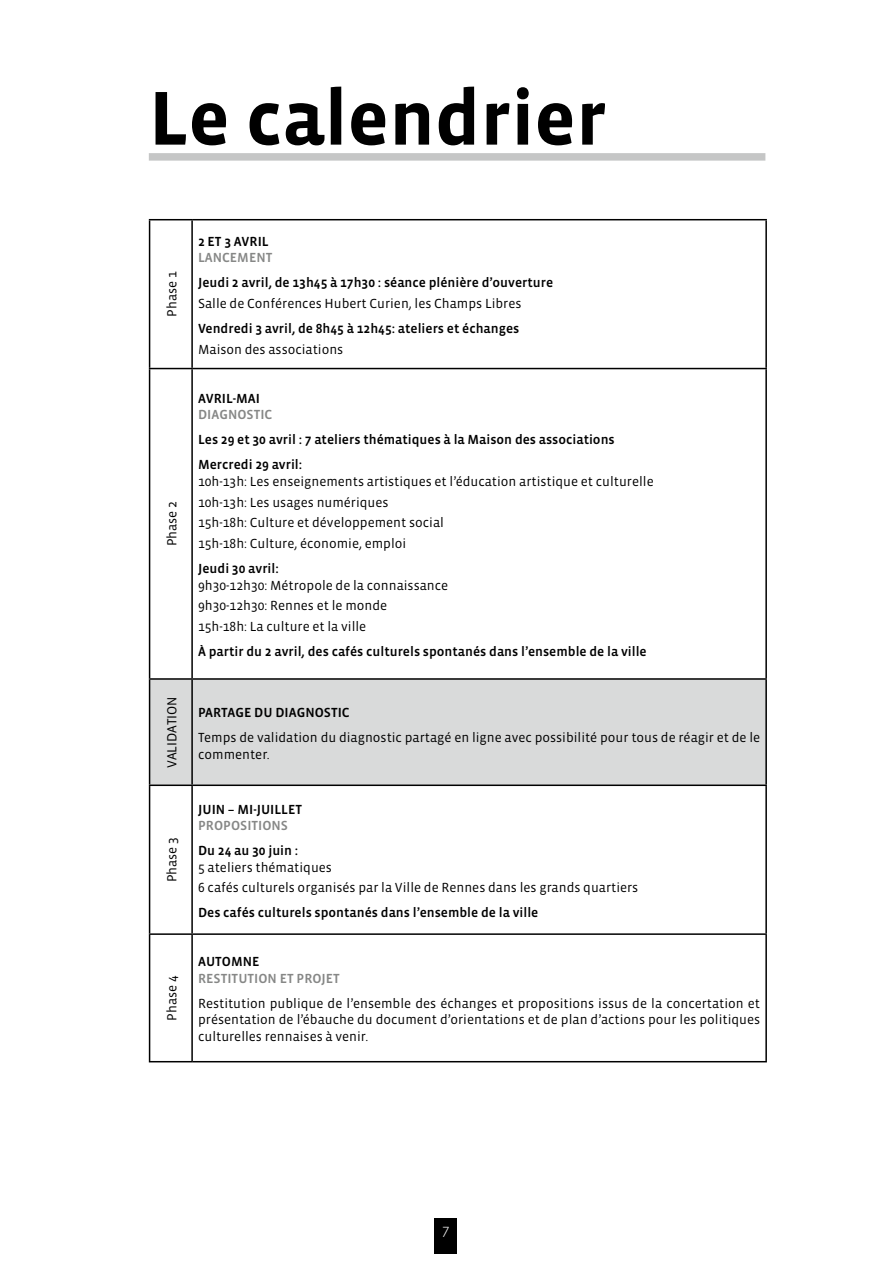
<style>
.page{position:relative;width:893px;height:1263px;background:#fff}
.page>*{position:absolute;margin:0;border:0;box-sizing:border-box;transform-origin:0 0}
.t1{font:700 78px "Vista Sans OT";color:#000}
.t2{font:300 15px "Vista Sans OT";color:#fff}
.t3{font:13.5px/20.7px "Vista Sans OT";color:#000}
.t4{font:500 13.5px/25px "Vista Sans OT";color:#000}
.t5{font:500 13.5px "Vista Sans OT";color:#868786}
</style>
<div class="page">
<div style="left:434px;top:1218px;width:23px;height:35px;background:#000"></div>
<div style="left:149px;top:153px;width:616px;height:8px;background:#c5c6c6"></div>
<div style="left:150px;top:680px;width:615px;height:104px;background:#d9dada"></div>
<hr style="left:149px;top:219px;width:43px;height:1px;background:#000">
<hr style="left:149px;top:220px;width:1px;height:148px;background:#000">
<hr style="left:192px;top:219px;width:575px;height:1px;background:#000">
<hr style="left:191px;top:220px;width:2px;height:148px;background:#000">
<hr style="left:765px;top:220px;width:2px;height:148px;background:#000">
<hr style="left:149px;top:368px;width:43px;height:1px;background:#000">
<hr style="left:149px;top:369px;width:1px;height:309px;background:#000">
<hr style="left:192px;top:368px;width:575px;height:1px;background:#000">
<hr style="left:191px;top:369px;width:2px;height:309px;background:#000">
<hr style="left:765px;top:369px;width:2px;height:309px;background:#000">
<hr style="left:149px;top:678px;width:43px;height:2px;background:#000">
<hr style="left:149px;top:680px;width:1px;height:104px;background:#000">
<hr style="left:192px;top:678px;width:575px;height:2px;background:#000">
<hr style="left:191px;top:680px;width:2px;height:104px;background:#000">
<hr style="left:765px;top:680px;width:2px;height:104px;background:#000">
<hr style="left:149px;top:784px;width:43px;height:2px;background:#000">
<hr style="left:149px;top:786px;width:1px;height:147px;background:#000">
<hr style="left:192px;top:784px;width:575px;height:2px;background:#000">
<hr style="left:191px;top:786px;width:2px;height:147px;background:#000">
<hr style="left:765px;top:786px;width:2px;height:147px;background:#000">
<hr style="left:149px;top:933px;width:43px;height:2px;background:#000">
<hr style="left:149px;top:935px;width:1px;height:126px;background:#000">
<hr style="left:192px;top:933px;width:575px;height:2px;background:#000">
<hr style="left:191px;top:935px;width:2px;height:126px;background:#000">
<hr style="left:765px;top:935px;width:2px;height:126px;background:#000">
<hr style="left:149px;top:1061px;width:43px;height:1px;background:#000">
<hr style="left:192px;top:1061px;width:575px;height:1px;background:#000">
<h1 class="t1" style="left:149px;top:78px;width:460px">Le calendrier</h1>
<p class="t3" style="left:162px;top:317px;width:47px;rotate:-90deg">Phase 1</p>
<p class="t3" style="left:162px;top:546px;width:47px;rotate:-90deg">Phase 2</p>
<p class="t4" style="left:198px;top:229px;width:72px">2 ET 3 AVRIL</p>
<p class="t5" style="left:198px;top:251px;width:76px">LANCEMENT</p>
<p class="t4" style="left:198px;top:271px;width:357px">Jeudi 2 avril, de 13h45 à 17h30 : séance plénière d’ouverture</p>
<p class="t3" style="left:198px;top:293px;width:325px">Salle de Conférences Hubert Curien, les Champs Libres</p>
<p class="t4" style="left:198px;top:316px;width:323px">Vendredi 3 avril, de 8h45 à 12h45: ateliers et échanges</p>
<p class="t3" style="left:198px;top:339px;width:147px">Maison des associations</p>
<p class="t4" style="left:198px;top:386px;width:63px">AVRIL-MAI</p>
<p class="t5" style="left:198px;top:408px;width:76px">DIAGNOSTIC</p>
<p class="t4" style="left:198px;top:427px;width:418px">Les 29 et 30 avril : 7 ateliers thématiques à la Maison des associations<br>Mercredi 29 avril:</p>
<p class="t3" style="left:198px;top:471px;width:457px">10h-13h: Les enseignements artistiques et l’éducation artistique et culturelle 10h-13h: Les usages numériques<br>15h-18h: Culture et développement social<br>15h-18h: Culture, économie, emploi</p>
<p class="t4" style="left:198px;top:556px;width:82px">Jeudi 30 avril:</p>
<p class="t3" style="left:198px;top:575px;width:252px">9h30-12h30: Métropole de la connaissance<br>9h30-12h30: Rennes et le monde<br>15h-18h: La culture et la ville</p>
<p class="t4" style="left:198px;top:639px;width:450px">À partir du 2 avril, des cafés culturels spontanés dans l’ensemble de la ville</p>
<p class="t3" style="left:162px;top:768px;width:73px;rotate:-90deg">VALIDATION</p>
<p class="t4" style="left:198px;top:700px;width:153px">PARTAGE DU DIAGNOSTIC</p>
<p class="t3" style="left:198px;top:730px;width:564px;line-height:16.5px">Temps de validation du diagnostic partagé en ligne avec possibilité pour tous de réagir et de le commenter.</p>
<p class="t3" style="left:162px;top:882px;width:47px;rotate:-90deg">Phase 3</p>
<p class="t3" style="left:162px;top:1020px;width:47px;rotate:-90deg">Phase 4</p>
<p class="t4" style="left:198px;top:797px;width:105px">JUIN – MI-JUILLET</p>
<p class="t5" style="left:198px;top:818px;width:91px">PROPOSITIONS</p>
<p class="t4" style="left:198px;top:838px;width:102px">Du 24 au 30 juin :</p>
<p class="t3" style="left:198px;top:857px;width:442px">5 ateliers thématiques<br>6 cafés culturels organisés par la Ville de Rennes dans les grands quartiers</p>
<p class="t4" style="left:198px;top:900px;width:342px">Des cafés culturels spontanés dans l’ensemble de la ville</p>
<p class="t4" style="left:198px;top:949px;width:63px">AUTOMNE</p>
<p class="t5" style="left:198px;top:971px;width:143px">RESTITUTION ET PROJET</p>
<p class="t3" style="left:198px;top:995px;width:564px;line-height:16.5px;text-align:justify">Restitution publique de l’ensemble des échanges et propositions issus de la concertation et présentation de l’ébauche du document d’orientations et de plan d’actions pour les politiques culturelles rennaises à venir.</p>
<p class="t2" style="left:442px;top:1222px;width:9px">7</p>
</div>
